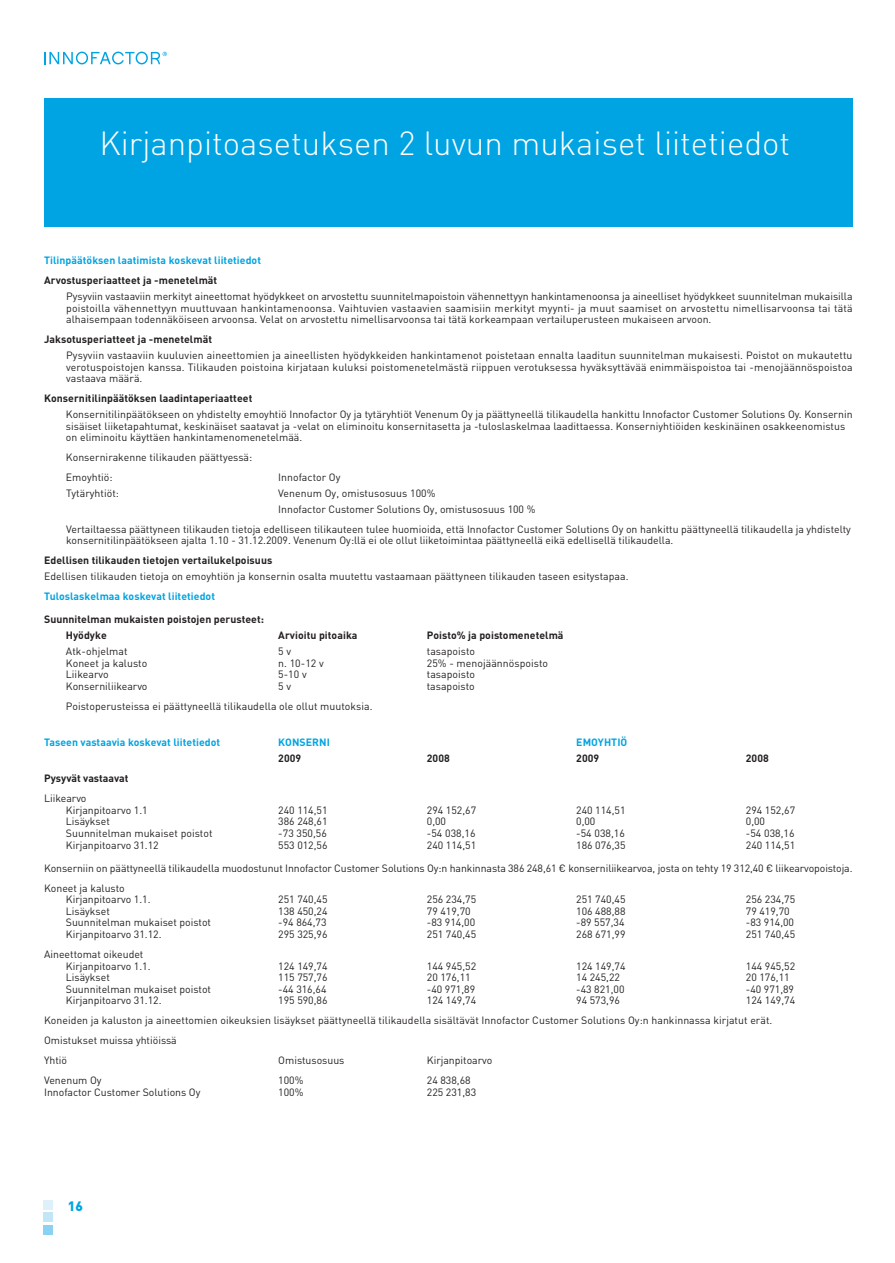
<style>
.page{position:relative;width:895px;height:1263px;background:#fff}
.page>*{position:absolute;margin:0;border:0;box-sizing:border-box;transform-origin:0 0}
.t1{font:300 33px "DIN";color:#fff}
.t2{font:900 13.5px "DIN";color:#00a4e2}
.t3{font:10.5px/11.6px "DIN";color:#231f20}
.t4{font:700 10.5px/15.8px "DIN";letter-spacing:.005em;color:#231f20}
.t5{font:700 10.5px "DIN";letter-spacing:.005em;color:#00a4e2}
</style>
<div class="page">
<div style="left:44px;top:98px;width:808px;height:129px;background:#00a4e2"></div>
<svg style="left:44px;top:52px;width:123px;height:12px"></svg>
<div style="left:43px;top:1200px;width:10px;height:10px;background:#def1fa"></div>
<div style="left:43px;top:1212px;width:10px;height:10px;background:#c3e6f7"></div>
<div style="left:43px;top:1225px;width:10px;height:9px;background:#8ad2f1"></div>
<h1 class="t1" style="left:99px;top:131px;width:692px">Kirjanpitoasetuksen 2 luvun mukaiset liitetiedot</h1>
<p class="t5" style="left:44px;top:257px;width:218px">Tilinpäätöksen laatimista koskevat liitetiedot</p>
<p class="t4" style="left:44px;top:274px;width:175px">Arvostusperiaatteet ja -menetelmät</p>
<p class="t3" style="left:66px;top:292px;width:787px;text-align:justify">Pysyviin vastaaviin merkityt aineettomat hyödykkeet on arvostettu suunnitelmapoistoin vähennettyyn hankintamenoonsa ja aineelliset hyödykkeet suunnitelman mukaisilla poistoilla vähennettyyn muuttuvaan hankintamenoonsa. Vaihtuvien vastaavien saamisiin merkityt myynti- ja muut saamiset on arvostettu nimellisarvoonsa tai tätä alhaisempaan todennäköiseen arvoonsa. Velat on arvostettu nimellisarvoonsa tai tätä korkeampaan vertailuperusteen mukaiseen arvoon.</p>
<p class="t4" style="left:44px;top:332px;width:169px">Jaksotusperiatteet ja -menetelmät</p>
<p class="t3" style="left:66px;top:351px;width:787px;text-align:justify">Pysyviin vastaaviin kuuluvien aineettomien ja aineellisten hyödykkeiden hankintamenot poistetaan ennalta laaditun suunnitelman mukaisesti. Poistot on mukautettu verotuspoistojen kanssa. Tilikauden poistoina kirjataan kuluksi poistomenetelmästä riippuen verotuksessa hyväksyttävää enimmäispoistoa tai -menojäännöspoistoa vastaava määrä.</p>
<p class="t4" style="left:44px;top:391px;width:210px">Konsernitilinpäätöksen laadintaperiaatteet</p>
<p class="t3" style="left:66px;top:410px;width:788px">Konsernitilinpäätökseen on yhdistelty emoyhtiö Innofactor Oy ja tytäryhtiöt Venenum Oy ja päättyneellä tilikaudella hankittu Innofactor Customer Solutions Oy. Konsernin sisäiset liiketapahtumat, keskinäiset saatavat ja -velat on eliminoitu konsernitasetta ja -tuloslaskelmaa laadittaessa. Konserniyhtiöiden keskinäinen osakkeenomistus on eliminoitu käyttäen hankintamenomenetelmää.</p>
<p class="t3" style="left:66px;top:449px;width:188px;line-height:20.1px">Konsernirakenne tilikauden päättyessä:<br>Emoyhtiö:</p>
<p class="t3" style="left:278px;top:473px;width:64px">Innofactor Oy</p>
<p class="t3" style="left:66px;top:489px;width:54px">Tytäryhtiöt:</p>
<p class="t3" style="left:278px;top:487px;width:259px;line-height:15.8px">Venenum Oy, omistusosuus 100%<br>Innofactor Customer Solutions Oy, omistusosuus 100 %</p>
<p class="t3" style="left:66px;top:525px;width:786px">Vertailtaessa päättyneen tilikauden tietoja edelliseen tilikauteen tulee huomioida, että Innofactor Customer Solutions Oy on hankittu päättyneellä tilikaudella ja yhdistelty konsernitilinpäätökseen ajalta 1.10 - 31.12.2009. Venenum Oy:llä ei ole ollut liiketoimintaa päättyneellä eikä edellisellä tilikaudella.</p>
<p class="t4" style="left:44px;top:554px;width:230px">Edellisen tilikauden tietojen vertailukelpoisuus</p>
<p class="t3" style="left:44px;top:572px;width:586px">Edellisen tilikauden tietoja on emoyhtiön ja konsernin osalta muutettu vastaamaan päättyneen tilikauden taseen esitystapaa.</p>
<p class="t5" style="left:44px;top:593px;width:172px">Tuloslaskelmaa koskevat liitetiedot</p>
<p class="t4" style="left:66px;top:613px;width:200px;text-indent:-22px">Suunnitelman mukaisten poistojen perusteet:<br>Hyödyke</p>
<p class="t4" style="left:278px;top:628px;width:81px">Arvioitu pitoaika</p>
<p class="t4" style="left:427px;top:628px;width:138px">Poisto% ja poistomenetelmä</p>
<p class="t3" style="left:66px;top:647px;width:63px">Atk-ohjelmat</p>
<p class="t3" style="left:278px;top:647px;width:14px">5 v</p>
<p class="t3" style="left:427px;top:647px;width:50px">tasapoisto</p>
<p class="t3" style="left:66px;top:658px;width:83px">Koneet ja kalusto</p>
<p class="t3" style="left:278px;top:658px;width:47px">n. 10-12 v</p>
<p class="t3" style="left:427px;top:658px;width:123px">25% - menojäännöspoisto</p>
<p class="t3" style="left:66px;top:670px;width:44px">Liikearvo</p>
<p class="t3" style="left:278px;top:670px;width:30px">5-10 v</p>
<p class="t3" style="left:427px;top:670px;width:50px">tasapoisto</p>
<p class="t3" style="left:66px;top:681px;width:83px">Konserniliikearvo</p>
<p class="t3" style="left:278px;top:681px;width:14px">5 v</p>
<p class="t3" style="left:427px;top:681px;width:49px">tasapoisto</p>
<p class="t3" style="left:66px;top:701px;width:308px">Poistoperusteissa ei päättyneellä tilikaudella ole ollut muutoksia.</p>
<p class="t5" style="left:44px;top:738px;width:178px">Taseen vastaavia koskevat liitetiedot</p>
<p class="t5" style="left:278px;top:738px;width:53px">KONSERNI</p>
<p class="t5" style="left:576px;top:738px;width:53px">EMOYHTIÖ</p>
<p class="t4" style="left:278px;top:752px;width:24px">2009</p>
<p class="t4" style="left:427px;top:752px;width:24px">2008</p>
<p class="t4" style="left:576px;top:752px;width:24px">2009</p>
<p class="t4" style="left:745px;top:752px;width:24px">2008</p>
<p class="t4" style="left:44px;top:772px;width:86px">Pysyvät vastaavat</p>
<p class="t3" style="left:66px;top:794px;width:83px;text-indent:-22px">Liikearvo<br>Kirjanpitoarvo 1.1</p>
<p class="t3" style="left:278px;top:806px;width:51px">240 114,51</p>
<p class="t3" style="left:427px;top:806px;width:51px">294 152,67</p>
<p class="t3" style="left:576px;top:806px;width:51px">240 114,51</p>
<p class="t3" style="left:745px;top:806px;width:51px">294 152,67</p>
<p class="t3" style="left:66px;top:817px;width:45px">Lisäykset</p>
<p class="t3" style="left:278px;top:817px;width:51px">386 248,61</p>
<p class="t3" style="left:427px;top:817px;width:21px">0,00</p>
<p class="t3" style="left:576px;top:817px;width:21px">0,00</p>
<p class="t3" style="left:745px;top:817px;width:21px">0,00</p>
<p class="t3" style="left:66px;top:829px;width:148px">Suunnitelman mukaiset poistot</p>
<p class="t3" style="left:278px;top:829px;width:50px">-73 350,56</p>
<p class="t3" style="left:427px;top:829px;width:50px">-54 038,16</p>
<p class="t3" style="left:576px;top:829px;width:50px">-54 038,16</p>
<p class="t3" style="left:745px;top:829px;width:50px">-54 038,16</p>
<p class="t3" style="left:66px;top:840px;width:94px">Kirjanpitoarvo 31.12</p>
<p class="t3" style="left:278px;top:840px;width:51px">553 012,56</p>
<p class="t3" style="left:427px;top:840px;width:51px">240 114,51</p>
<p class="t3" style="left:576px;top:840px;width:51px">186 076,35</p>
<p class="t3" style="left:44px;top:834px;width:809px;line-height:23.1px;text-indent:701px">240 114,51<br>Konserniin on päättyneellä tilikaudella muodostunut Innofactor Customer Solutions Oy:n hankinnasta 386 248,61 ¤ konserniliikearvoa, josta on tehty 19 312,40 ¤ liikearvopoistoja.</p>
<p class="t3" style="left:66px;top:883px;width:86px;text-indent:-22px">Koneet ja kalusto<br>Kirjanpitoarvo 1.1.</p>
<p class="t3" style="left:278px;top:895px;width:51px">251 740,45</p>
<p class="t3" style="left:427px;top:895px;width:51px">256 234,75</p>
<p class="t3" style="left:576px;top:895px;width:51px">251 740,45</p>
<p class="t3" style="left:745px;top:895px;width:51px">256 234,75</p>
<p class="t3" style="left:66px;top:906px;width:45px">Lisäykset</p>
<p class="t3" style="left:278px;top:906px;width:51px">138 450,24</p>
<p class="t3" style="left:427px;top:906px;width:45px">79 419,70</p>
<p class="t3" style="left:576px;top:906px;width:51px">106 488,88</p>
<p class="t3" style="left:745px;top:906px;width:45px">79 419,70</p>
<p class="t3" style="left:66px;top:918px;width:147px">Suunnitelman mukaiset poistot</p>
<p class="t3" style="left:278px;top:918px;width:50px">-94 864,73</p>
<p class="t3" style="left:427px;top:918px;width:50px">-83 914,00</p>
<p class="t3" style="left:576px;top:918px;width:50px">-89 557,34</p>
<p class="t3" style="left:745px;top:918px;width:50px">-83 914,00</p>
<p class="t3" style="left:66px;top:930px;width:97px">Kirjanpitoarvo 31.12.</p>
<p class="t3" style="left:278px;top:930px;width:51px">295 325,96</p>
<p class="t3" style="left:427px;top:930px;width:51px">251 740,45</p>
<p class="t3" style="left:576px;top:930px;width:51px">268 671,99</p>
<p class="t3" style="left:745px;top:930px;width:51px">251 740,45</p>
<p class="t3" style="left:66px;top:950px;width:86px;text-indent:-22px">Aineettomat oikeudet<br>Kirjanpitoarvo 1.1.</p>
<p class="t3" style="left:278px;top:961px;width:51px">124 149,74</p>
<p class="t3" style="left:427px;top:961px;width:51px">144 945,52</p>
<p class="t3" style="left:576px;top:961px;width:51px">124 149,74</p>
<p class="t3" style="left:745px;top:961px;width:51px">144 945,52</p>
<p class="t3" style="left:66px;top:973px;width:45px">Lisäykset</p>
<p class="t3" style="left:278px;top:973px;width:51px">115 757,76</p>
<p class="t3" style="left:427px;top:973px;width:45px">20 176,11</p>
<p class="t3" style="left:576px;top:973px;width:45px">14 245,22</p>
<p class="t3" style="left:745px;top:973px;width:45px">20 176,11</p>
<p class="t3" style="left:66px;top:984px;width:147px">Suunnitelman mukaiset poistot</p>
<p class="t3" style="left:278px;top:984px;width:50px">-44 316,64</p>
<p class="t3" style="left:427px;top:984px;width:50px">-40 971,89</p>
<p class="t3" style="left:576px;top:984px;width:50px">-43 821,00</p>
<p class="t3" style="left:745px;top:984px;width:50px">-40 971,89</p>
<p class="t3" style="left:66px;top:996px;width:97px">Kirjanpitoarvo 31.12.</p>
<p class="t3" style="left:278px;top:996px;width:51px">195 590,86</p>
<p class="t3" style="left:427px;top:996px;width:51px">124 149,74</p>
<p class="t3" style="left:576px;top:996px;width:45px">94 573,96</p>
<p class="t3" style="left:44px;top:992px;width:752px;line-height:20.1px;text-indent:701px">124 149,74<br>Koneiden ja kaluston ja aineettomien oikeuksien lisäykset päättyneellä tilikaudella sisältävät Innofactor Customer Solutions Oy:n hankinnassa kirjatut erät.<br>Omistukset muissa yhtiöissä<br>Yhtiö</p>
<p class="t3" style="left:278px;top:1056px;width:68px">Omistusosuus</p>
<p class="t3" style="left:427px;top:1056px;width:67px">Kirjanpitoarvo</p>
<p class="t3" style="left:44px;top:1076px;width:59px">Venenum Oy</p>
<p class="t3" style="left:278px;top:1076px;width:27px">100%</p>
<p class="t3" style="left:427px;top:1076px;width:45px">24 838,68</p>
<p class="t3" style="left:44px;top:1088px;width:158px">Innofactor Customer Solutions Oy</p>
<p class="t3" style="left:278px;top:1088px;width:27px">100%</p>
<p class="t3" style="left:427px;top:1088px;width:51px">225 231,83</p>
<p class="t2" style="left:68px;top:1201px;width:17px">16</p>
</div>
